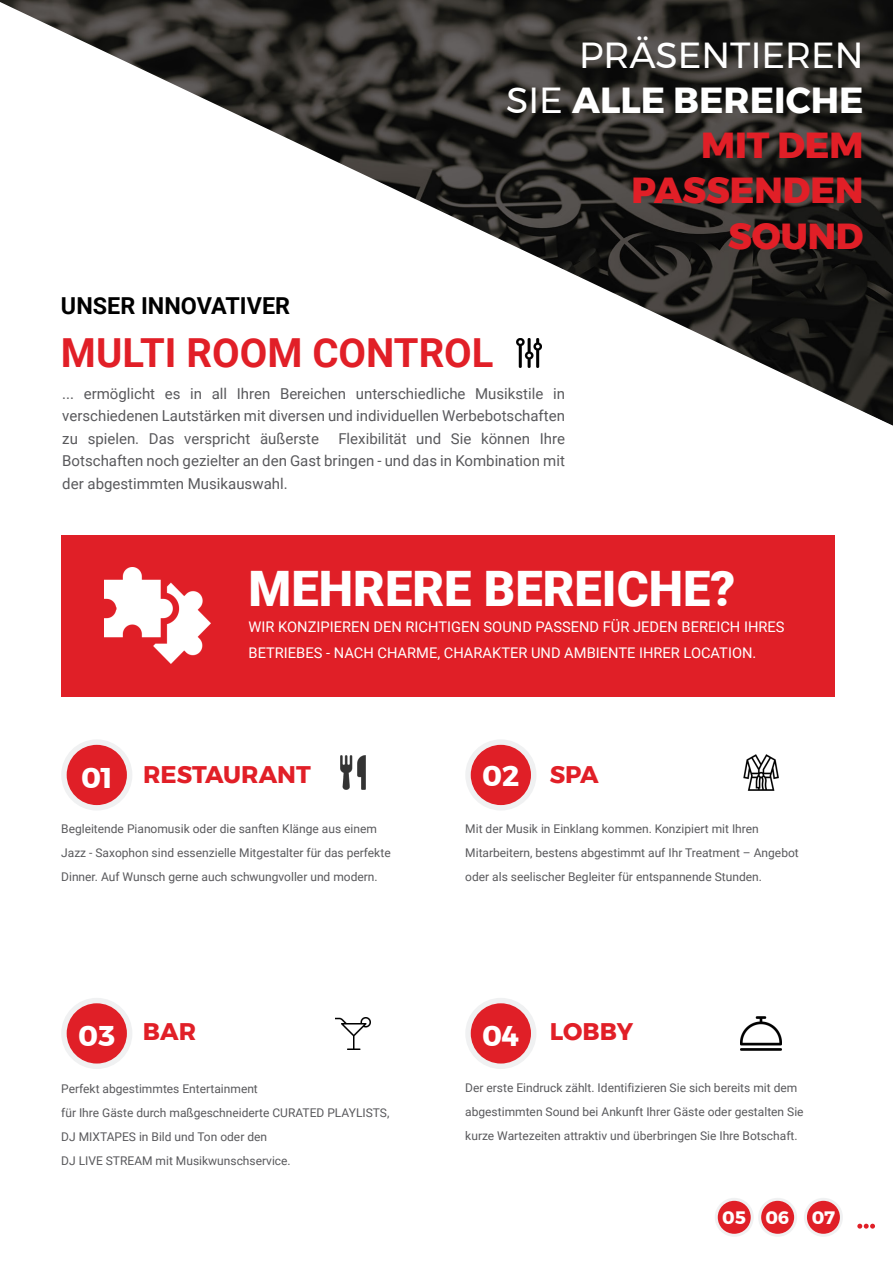
<style>
.page{position:relative;width:893px;height:1263px;background:#fff}
.page>*{position:absolute;margin:0;border:0;box-sizing:border-box;transform-origin:0 0}
.t1{font:900 48.9px "Roboto";color:#fff}
.t2{font:700 40.05px "Roboto";color:#e11f27}
.t3{font:800 36.15px/45.2px "Montserrat";color:#e11f27;text-align:right}
.t4{font:700 28.5px "Montserrat";color:#fff}
.t5{font:700 24px "Montserrat";color:#e11f27}
.t6{font:700 23.4px "Roboto";color:#000}
.t7{font:700 18px "Montserrat";color:#fff}
.t8{font:15px/22.5px "Roboto";color:#59595c;text-align:justify}
.t9{font:14.7px/26.1px "Roboto";color:#fff}
.t10{font:12px/24px "Roboto";color:#59595c}
.s1{font-weight:400;color:#fff}
.s2{font-weight:700;color:#fff}
</style>
<div class="page">
<img style="left:0;top:0;width:893px;height:426px">
<div style="left:61px;top:535px;width:774px;height:161px;background:#e01f27"></div>
<div style="left:61px;top:739px;width:71px;height:71px;background:#f0f1f2;border-radius:50%"></div>
<div style="left:67px;top:745px;width:60px;height:60px;background:#e01f27;border-radius:50%"></div>
<div style="left:61px;top:998px;width:71px;height:71px;background:#f0f1f2;border-radius:50%"></div>
<div style="left:67px;top:1003px;width:60px;height:60px;background:#e01f27;border-radius:50%"></div>
<div style="left:465px;top:739px;width:71px;height:71px;background:#f0f1f2;border-radius:50%"></div>
<div style="left:471px;top:745px;width:60px;height:60px;background:#e01f27;border-radius:50%"></div>
<div style="left:465px;top:998px;width:71px;height:71px;background:#f0f1f2;border-radius:50%"></div>
<div style="left:471px;top:1003px;width:60px;height:60px;background:#e01f27;border-radius:50%"></div>
<div style="left:715px;top:1198px;width:39px;height:39px;background:#f0f1f2;border-radius:50%"></div>
<div style="left:718px;top:1201px;width:33px;height:33px;background:#e01f27;border-radius:50%"></div>
<div style="left:758px;top:1198px;width:39px;height:39px;background:#f0f1f2;border-radius:50%"></div>
<div style="left:761px;top:1201px;width:33px;height:33px;background:#e01f27;border-radius:50%"></div>
<div style="left:804px;top:1198px;width:39px;height:39px;background:#f0f1f2;border-radius:50%"></div>
<div style="left:807px;top:1201px;width:33px;height:33px;background:#e01f27;border-radius:50%"></div>
<svg style="left:857px;top:1224px;width:18px;height:4px"></svg>
<img style="left:105px;top:568px;width:106px;height:95px">
<img style="left:340px;top:755px;width:26px;height:34px">
<img style="left:741px;top:1017px;width:40px;height:33px">
<img style="left:743px;top:754px;width:36px;height:36px">
<img style="left:336px;top:1018px;width:34px;height:31px">
<img style="left:516px;top:338px;width:25px;height:30px">
<h3 class="t3" style="left:506px;top:33px;width:359px"><span class="s1">PRÄSENTIEREN<br>SIE</span> <span class="s2">ALLE BEREICHE<br></span>MIT DEM<br>PASSENDEN<br>SOUND</h3>
<h3 class="t6" style="left:61px;top:289px;width:231px">UNSER INNOVATIVER</h3>
<h2 class="t2" style="left:61px;top:325px;width:434px">MULTI ROOM CONTROL</h2>
<p class="t8" style="left:62px;top:381px;width:504px">... ermöglicht es in all Ihren Bereichen unterschiedliche Musikstile in verschiedenen Lautstärken mit diversen und individuellen Werbebotschaften zu spielen. Das verspricht äußerste</p>
<p class="t8" style="left:62px;top:426px;width:504px;text-indent:276px">Flexibilität und Sie können Ihre Botschaften noch gezielter an den Gast bringen - und das in Kombination mit der abgestimmten Musikauswahl.</p>
<h1 class="t1" style="left:249px;top:554px;width:488px">MEHRERE BEREICHE?</h1>
<p class="t9" style="left:249px;top:613px;width:537px">WIR KONZIPIEREN DEN RICHTIGEN SOUND PASSEND FÜR JEDEN BEREICH IHRES<br>BETRIEBES - NACH CHARME, CHARAKTER UND AMBIENTE IHRER LOCATION.</p>
<h3 class="t4" style="left:81px;top:755px;width:33px">01</h3>
<h3 class="t4" style="left:482px;top:753px;width:39px">02</h3>
<h3 class="t5" style="left:143px;top:755px;width:169px">RESTAURANT</h3>
<h3 class="t5" style="left:550px;top:755px;width:51px">SPA</h3>
<p class="t10" style="left:61px;top:816px;width:331px">Begleitende Pianomusik oder die sanften Klänge aus einem<br>Jazz - Saxophon sind essenzielle Mitgestalter für das perfekte<br>Dinner. Auf Wunsch gerne auch schwungvoller und modern.</p>
<p class="t10" style="left:465px;top:816px;width:335px">Mit der Musik in Einklang kommen. Konzipiert mit Ihren<br>Mitarbeitern, bestens abgestimmt auf Ihr Treatment – Angebot oder als seelischer Begleiter für entspannende Stunden.</p>
<h3 class="t5" style="left:143px;top:1012px;width:55px">BAR</h3>
<h3 class="t5" style="left:550px;top:1012px;width:85px">LOBBY</h3>
<h3 class="t4" style="left:78px;top:1013px;width:39px">03</h3>
<h3 class="t4" style="left:482px;top:1013px;width:39px">04</h3>
<p class="t10" style="left:61px;top:1076px;width:330px">Perfekt abgestimmtes Entertainment<br>für Ihre Gäste durch maßgeschneiderte CURATED PLAYLISTS, DJ MIXTAPES in Bild und Ton oder den<br>DJ LIVE STREAM mit Musikwunschservice.</p>
<p class="t10" style="left:465px;top:1075px;width:340px">Der erste Eindruck zählt. Identifizieren Sie sich bereits mit dem abgestimmten Sound bei Ankunft Ihrer Gäste oder gestalten Sie kurze Wartezeiten attraktiv und überbringen Sie Ihre Botschaft.</p>
<h3 class="t7" style="left:722px;top:1203px;width:25px">05</h3>
<h3 class="t7" style="left:766px;top:1203px;width:71px">06 07</h3>
</div>
